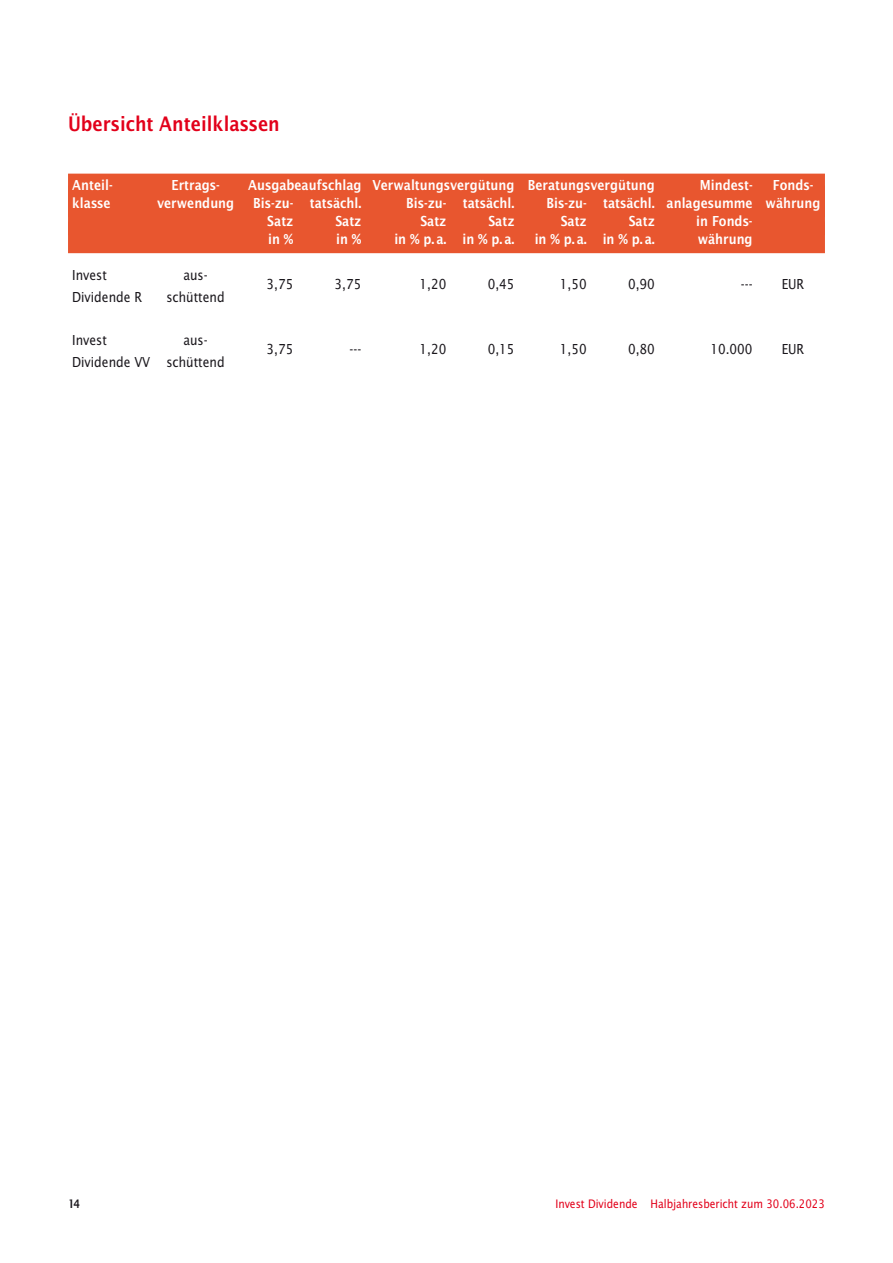
<style>
.page{position:relative;width:893px;height:1263px;background:#fff}
.page>*{position:absolute;margin:0;border:0;box-sizing:border-box;transform-origin:0 0}
.t1{font:700 21.75px "Lucida Sans Nar EF Dem";color:#e2001a}
.t2{font:700 15px "Lucida Sans Nar EF Dem";color:#fff}
.t3{font:15px "Lucida Sans Narrow EF";color:#1a171c}
.t4{font:12.75px "Lucida Sans Narrow EF";color:#e2001a}
.t5{font:700 12.75px "Lucida Sans Nar EF Dem";color:#1a171c}
</style>
<div class="page">
<div style="left:68px;top:174px;width:757px;height:31px;background:#e8562f"></div>
<div style="left:68px;top:204px;width:757px;height:31px;background:#e8562f"></div>
<div style="left:68px;top:222px;width:757px;height:31px;background:#e8562f"></div>
<h1 class="t1" style="left:68px;top:112px;width:213px">Übersicht Anteilklassen</h1>
<p class="t2" style="left:72px;top:177px;width:42px">Anteil-</p>
<p class="t2" style="left:171px;top:177px;width:50px">Ertrags-</p>
<p class="t2" style="left:248px;top:177px;width:408px">Ausgabeaufschlag Verwaltungsvergütung Beratungsvergütung</p>
<p class="t2" style="left:700px;top:177px;width:54px">Mindest-</p>
<p class="t2" style="left:773px;top:177px;width:42px">Fonds-</p>
<p class="t2" style="left:72px;top:195px;width:40px">klasse</p>
<p class="t2" style="left:157px;top:195px;width:79px">verwendung</p>
<p class="t2" style="left:253px;top:195px;width:110px">Bis-zu- tatsächl.</p>
<p class="t2" style="left:406px;top:195px;width:110px">Bis-zu- tatsächl.</p>
<p class="t2" style="left:547px;top:195px;width:275px">Bis-zu- tatsächl. anlagesumme währung</p>
<p class="t2" style="left:267px;top:213px;width:28px">Satz</p>
<p class="t2" style="left:335px;top:213px;width:28px">Satz</p>
<p class="t2" style="left:420px;top:213px;width:28px">Satz</p>
<p class="t2" style="left:488px;top:213px;width:28px">Satz</p>
<p class="t2" style="left:561px;top:213px;width:28px">Satz</p>
<p class="t2" style="left:629px;top:213px;width:28px">Satz</p>
<p class="t2" style="left:696px;top:213px;width:58px">in Fonds-</p>
<p class="t2" style="left:268px;top:231px;width:27px">in %</p>
<p class="t2" style="left:336px;top:231px;width:27px">in %</p>
<p class="t2" style="left:394px;top:231px;width:122px">in % p. a. in % p. a.</p>
<p class="t2" style="left:535px;top:231px;width:122px">in % p. a. in % p. a.</p>
<p class="t2" style="left:698px;top:231px;width:56px">währung</p>
<p class="t3" style="left:72px;top:267px;width:36px">Invest</p>
<p class="t3" style="left:183px;top:267px;width:26px">aus-</p>
<p class="t3" style="left:267px;top:276px;width:28px">3,75</p>
<p class="t3" style="left:335px;top:276px;width:28px">3,75</p>
<p class="t3" style="left:420px;top:276px;width:28px">1,20</p>
<p class="t3" style="left:488px;top:276px;width:28px">0,45</p>
<p class="t3" style="left:560px;top:276px;width:28px">1,50</p>
<p class="t3" style="left:628px;top:276px;width:28px">0,90</p>
<p class="t3" style="left:741px;top:276px;width:13px">---</p>
<p class="t3" style="left:782px;top:276px;width:24px">EUR</p>
<p class="t3" style="left:72px;top:289px;width:71px">Dividende R</p>
<p class="t3" style="left:166px;top:289px;width:60px">schüttend</p>
<p class="t3" style="left:72px;top:332px;width:36px">Invest</p>
<p class="t3" style="left:183px;top:332px;width:26px">aus-</p>
<p class="t3" style="left:267px;top:341px;width:28px">3,75</p>
<p class="t3" style="left:350px;top:341px;width:13px">---</p>
<p class="t3" style="left:420px;top:341px;width:28px">1,20</p>
<p class="t3" style="left:488px;top:341px;width:28px">0,15</p>
<p class="t3" style="left:560px;top:341px;width:28px">1,50</p>
<p class="t3" style="left:628px;top:341px;width:28px">0,80</p>
<p class="t3" style="left:710px;top:341px;width:44px">10.000</p>
<p class="t3" style="left:782px;top:341px;width:24px">EUR</p>
<p class="t3" style="left:72px;top:354px;width:154px">Dividende VV schüttend</p>
<p class="t5" style="left:68px;top:1197px;width:14px">14</p>
<p class="t4" style="left:555px;top:1197px;width:271px">Invest Dividende Halbjahresbericht zum 30.06.2023</p>
</div>
